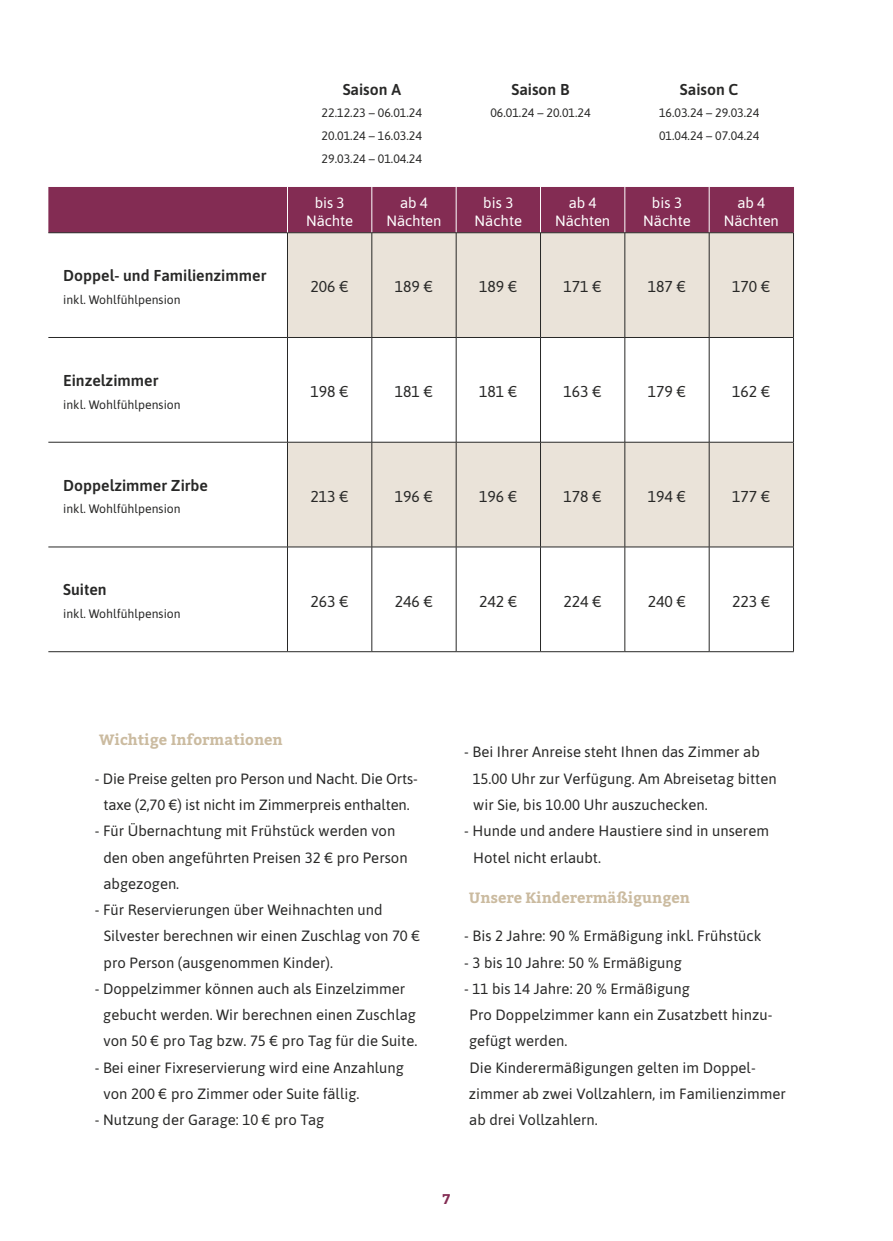
<style>
.page{position:relative;width:893px;height:1241px;background:#fff}
.page>*{position:absolute;margin:0;border:0;box-sizing:border-box;transform-origin:0 0}
.t1{font:15.75px "Asap";color:#282827}
.t2{font:600 15.75px "Asap";color:#282827}
.t3{font:14.88px/26.2px "Asap";color:#282827}
.t4{font:14.88px/17.8px "Asap";letter-spacing:-.01em;color:#fff;text-align:center}
.t5{font:700 14.88px "Bitter";color:#cbbba0}
.t6{font:700 14px "Bitter";color:#832c53}
.t7{font:12.25px/22.8px "Asap";color:#282827;text-align:justify}
</style>
<div class="page">
<div style="left:48px;top:187px;width:745px;height:45px;background:#832c53"></div>
<svg style="left:288px;top:233px;width:505px;height:313px;fill:#eae3d9"></svg>
<hr style="left:287px;top:337px;width:85px;height:1px;background:#282827">
<hr style="left:287px;top:337px;width:1px;height:105px;background:#282827">
<hr style="left:287px;top:546px;width:85px;height:1px;background:#282827">
<hr style="left:287px;top:547px;width:1px;height:104px;background:#282827">
<hr style="left:48px;top:232px;width:239px;height:1px;background:#282827">
<hr style="left:48px;top:337px;width:239px;height:1px;background:#282827">
<hr style="left:48px;top:442px;width:239px;height:1px;background:#282827">
<hr style="left:456px;top:337px;width:84px;height:1px;background:#282827">
<hr style="left:625px;top:337px;width:84px;height:1px;background:#282827">
<hr style="left:456px;top:546px;width:84px;height:1px;background:#282827">
<hr style="left:625px;top:546px;width:84px;height:1px;background:#282827">
<hr style="left:48px;top:546px;width:239px;height:1px;background:#282827">
<hr style="left:48px;top:651px;width:239px;height:1px;background:#282827">
<hr style="left:624px;top:337px;width:1px;height:105px;background:#282827">
<hr style="left:793px;top:337px;width:1px;height:105px;background:#282827">
<hr style="left:624px;top:547px;width:1px;height:104px;background:#282827">
<hr style="left:793px;top:547px;width:1px;height:104px;background:#282827">
<hr style="left:287px;top:187px;width:1px;height:45px;background:#fff">
<hr style="left:372px;top:187px;width:1px;height:45px;background:#fff">
<hr style="left:456px;top:187px;width:1px;height:45px;background:#fff">
<hr style="left:540px;top:187px;width:1px;height:45px;background:#fff">
<hr style="left:624px;top:187px;width:1px;height:45px;background:#fff">
<hr style="left:709px;top:187px;width:1px;height:45px;background:#fff">
<hr style="left:372px;top:337px;width:84px;height:1px;background:#282827">
<hr style="left:372px;top:337px;width:1px;height:105px;background:#282827">
<hr style="left:372px;top:546px;width:84px;height:1px;background:#282827">
<hr style="left:372px;top:547px;width:1px;height:104px;background:#282827">
<hr style="left:456px;top:337px;width:1px;height:105px;background:#282827">
<hr style="left:456px;top:547px;width:1px;height:104px;background:#282827">
<hr style="left:709px;top:337px;width:85px;height:1px;background:#282827">
<hr style="left:709px;top:337px;width:1px;height:105px;background:#282827">
<hr style="left:709px;top:546px;width:85px;height:1px;background:#282827">
<hr style="left:709px;top:547px;width:1px;height:104px;background:#282827">
<hr style="left:540px;top:337px;width:85px;height:1px;background:#282827">
<hr style="left:540px;top:337px;width:1px;height:105px;background:#282827">
<hr style="left:540px;top:546px;width:85px;height:1px;background:#282827">
<hr style="left:540px;top:547px;width:1px;height:104px;background:#282827">
<hr style="left:287px;top:233px;width:1px;height:104px;background:#282827">
<hr style="left:287px;top:232px;width:85px;height:1px;background:#282827">
<hr style="left:372px;top:232px;width:84px;height:1px;background:#282827">
<hr style="left:456px;top:232px;width:84px;height:1px;background:#282827">
<hr style="left:540px;top:232px;width:85px;height:1px;background:#282827">
<hr style="left:625px;top:232px;width:84px;height:1px;background:#282827">
<hr style="left:709px;top:232px;width:85px;height:1px;background:#282827">
<hr style="left:372px;top:233px;width:1px;height:104px;background:#282827">
<hr style="left:456px;top:233px;width:1px;height:104px;background:#282827">
<hr style="left:540px;top:233px;width:1px;height:104px;background:#282827">
<hr style="left:624px;top:233px;width:1px;height:104px;background:#282827">
<hr style="left:709px;top:233px;width:1px;height:104px;background:#282827">
<hr style="left:793px;top:233px;width:1px;height:104px;background:#282827">
<hr style="left:287px;top:442px;width:1px;height:104px;background:#282827">
<hr style="left:287px;top:442px;width:85px;height:1px;background:#282827">
<hr style="left:287px;top:651px;width:85px;height:1px;background:#282827">
<hr style="left:372px;top:442px;width:84px;height:1px;background:#282827">
<hr style="left:372px;top:651px;width:84px;height:1px;background:#282827">
<hr style="left:456px;top:442px;width:84px;height:1px;background:#282827">
<hr style="left:456px;top:651px;width:84px;height:1px;background:#282827">
<hr style="left:540px;top:442px;width:85px;height:1px;background:#282827">
<hr style="left:540px;top:651px;width:85px;height:1px;background:#282827">
<hr style="left:625px;top:442px;width:84px;height:1px;background:#282827">
<hr style="left:625px;top:651px;width:84px;height:1px;background:#282827">
<hr style="left:709px;top:442px;width:85px;height:1px;background:#282827">
<hr style="left:709px;top:651px;width:85px;height:1px;background:#282827">
<hr style="left:372px;top:442px;width:1px;height:104px;background:#282827">
<hr style="left:456px;top:442px;width:1px;height:104px;background:#282827">
<hr style="left:540px;top:442px;width:1px;height:104px;background:#282827">
<hr style="left:624px;top:442px;width:1px;height:104px;background:#282827">
<hr style="left:709px;top:442px;width:1px;height:104px;background:#282827">
<hr style="left:793px;top:442px;width:1px;height:104px;background:#282827">
<hr style="left:793px;top:187px;width:1px;height:45px;background:#832c53">
<p class="t2" style="left:343px;top:78px;width:60px">Saison A</p>
<p class="t7" style="left:322px;top:101px;width:102px">22.12.23 – 06.01.24<br>20.01.24 – 16.03.24<br>29.03.24 – 01.04.24</p>
<p class="t2" style="left:511px;top:78px;width:59px">Saison B</p>
<p class="t7" style="left:490px;top:101px;width:102px">06.01.24 – 20.01.24</p>
<p class="t2" style="left:680px;top:78px;width:60px">Saison C</p>
<p class="t7" style="left:659px;top:101px;width:102px">16.03.24 – 29.03.24<br>01.04.24 – 07.04.24</p>
<p class="t2" style="left:63px;top:264px;width:205px">Doppel- und Familienzimmer</p>
<p class="t7" style="left:63px;top:287px;width:119px">inkl. Wohlfühlpension</p>
<p class="t2" style="left:63px;top:369px;width:97px">Einzelzimmer</p>
<p class="t7" style="left:63px;top:392px;width:119px">inkl. Wohlfühlpension</p>
<p class="t2" style="left:63px;top:474px;width:146px">Doppelzimmer Zirbe</p>
<p class="t7" style="left:63px;top:497px;width:119px">inkl. Wohlfühlpension</p>
<p class="t2" style="left:63px;top:578px;width:45px">Suiten</p>
<p class="t7" style="left:63px;top:601px;width:119px">inkl. Wohlfühlpension</p>
<p class="t4" style="left:306px;top:193px;width:48px">bis 3<br>Nächte</p>
<p class="t4" style="left:387px;top:193px;width:56px">ab 4<br>Nächten</p>
<p class="t4" style="left:475px;top:193px;width:49px">bis 3<br>Nächte</p>
<p class="t4" style="left:555px;top:193px;width:56px">ab 4<br>Nächten</p>
<p class="t4" style="left:643px;top:193px;width:49px">bis 3<br>Nächte</p>
<p class="t4" style="left:724px;top:193px;width:56px">ab 4<br>Nächten</p>
<p class="t1" style="left:310px;top:276px;width:40px">206 €</p>
<p class="t1" style="left:395px;top:276px;width:40px">189 €</p>
<p class="t1" style="left:479px;top:276px;width:40px">189 €</p>
<p class="t1" style="left:563px;top:276px;width:40px">171 €</p>
<p class="t1" style="left:648px;top:276px;width:40px">187 €</p>
<p class="t1" style="left:732px;top:276px;width:40px">170 €</p>
<p class="t1" style="left:310px;top:380px;width:40px">198 €</p>
<p class="t1" style="left:395px;top:380px;width:40px">181 €</p>
<p class="t1" style="left:479px;top:380px;width:40px">181 €</p>
<p class="t1" style="left:563px;top:380px;width:40px">163 €</p>
<p class="t1" style="left:648px;top:380px;width:40px">179 €</p>
<p class="t1" style="left:732px;top:380px;width:40px">162 €</p>
<p class="t1" style="left:310px;top:485px;width:40px">213 €</p>
<p class="t1" style="left:395px;top:485px;width:40px">196 €</p>
<p class="t1" style="left:479px;top:485px;width:40px">196 €</p>
<p class="t1" style="left:563px;top:485px;width:40px">178 €</p>
<p class="t1" style="left:648px;top:485px;width:40px">194 €</p>
<p class="t1" style="left:732px;top:485px;width:40px">177 €</p>
<p class="t1" style="left:310px;top:590px;width:40px">263 €</p>
<p class="t1" style="left:395px;top:590px;width:40px">246 €</p>
<p class="t1" style="left:479px;top:590px;width:40px">242 €</p>
<p class="t1" style="left:563px;top:590px;width:40px">224 €</p>
<p class="t1" style="left:648px;top:590px;width:40px">240 €</p>
<p class="t1" style="left:732px;top:590px;width:40px">223 €</p>
<p class="t5" style="left:99px;top:728px;width:185px">Wichtige Informationen</p>
<p class="t3" style="left:95px;top:764px;width:325px;text-align:center">- Die Preise gelten pro Person und Nacht. Die Orts&shy;taxe (2,70 €) ist nicht im Zimmerpreis enthalten.</p>
<p class="t3" style="left:103px;top:817px;width:306px;text-indent:-9px">- Für Übernachtung mit Frühstück werden von den oben angeführten Preisen 32 € pro Person abgezogen.</p>
<p class="t3" style="left:104px;top:895px;width:318px;text-indent:-9px">- Für Reservierungen über Weihnachten und<br>Silvester berechnen wir einen Zuschlag von 70 € pro Person (ausgenommen Kinder).</p>
<p class="t3" style="left:103px;top:974px;width:316px;text-indent:-9px">- Doppelzimmer können auch als Einzelzimmer gebucht werden. Wir berechnen einen Zuschlag von 50 € pro Tag bzw. 75 € pro Tag für die Suite.</p>
<p class="t3" style="left:104px;top:1053px;width:302px;text-indent:-9px">- Bei einer Fixreservierung wird eine Anzahlung von 200 € pro Zimmer oder Suite fällig.</p>
<p class="t3" style="left:95px;top:1105px;width:231px">- Nutzung der Garage: 10 € pro Tag</p>
<p class="t3" style="left:473px;top:738px;width:305px;text-indent:-8px">- Bei Ihrer Anreise steht Ihnen das Zimmer ab<br>15.00 Uhr zur Verfügung. Am Abreisetag bitten wir Sie, bis 10.00 Uhr auszuchecken.</p>
<p class="t3" style="left:473px;top:817px;width:297px;text-indent:-9px">- Hunde und andere Haustiere sind in unserem<br>Hotel nicht erlaubt.</p>
<p class="t5" style="left:469px;top:885px;width:223px">Unsere Kinderermäßigungen</p>
<p class="t3" style="left:464px;top:922px;width:299px">- Bis 2 Jahre: 90 % Ermäßigung inkl. Frühstück</p>
<p class="t3" style="left:464px;top:948px;width:219px">- 3 bis 10 Jahre: 50 % Ermäßigung</p>
<p class="t3" style="left:469px;top:974px;width:319px;text-indent:-5px">- 11 bis 14 Jahre: 20 % Ermäßigung<br>Pro Doppelzimmer kann ein Zusatzbett hinzu&shy;gefügt werden.<br>Die Kinderermäßigungen gelten im Doppel&shy;zimmer ab zwei Vollzahlern, im Familienzimmer ab drei Vollzahlern.</p>
<p class="t6" style="left:443px;top:1187px;width:9px">7</p>
</div>
